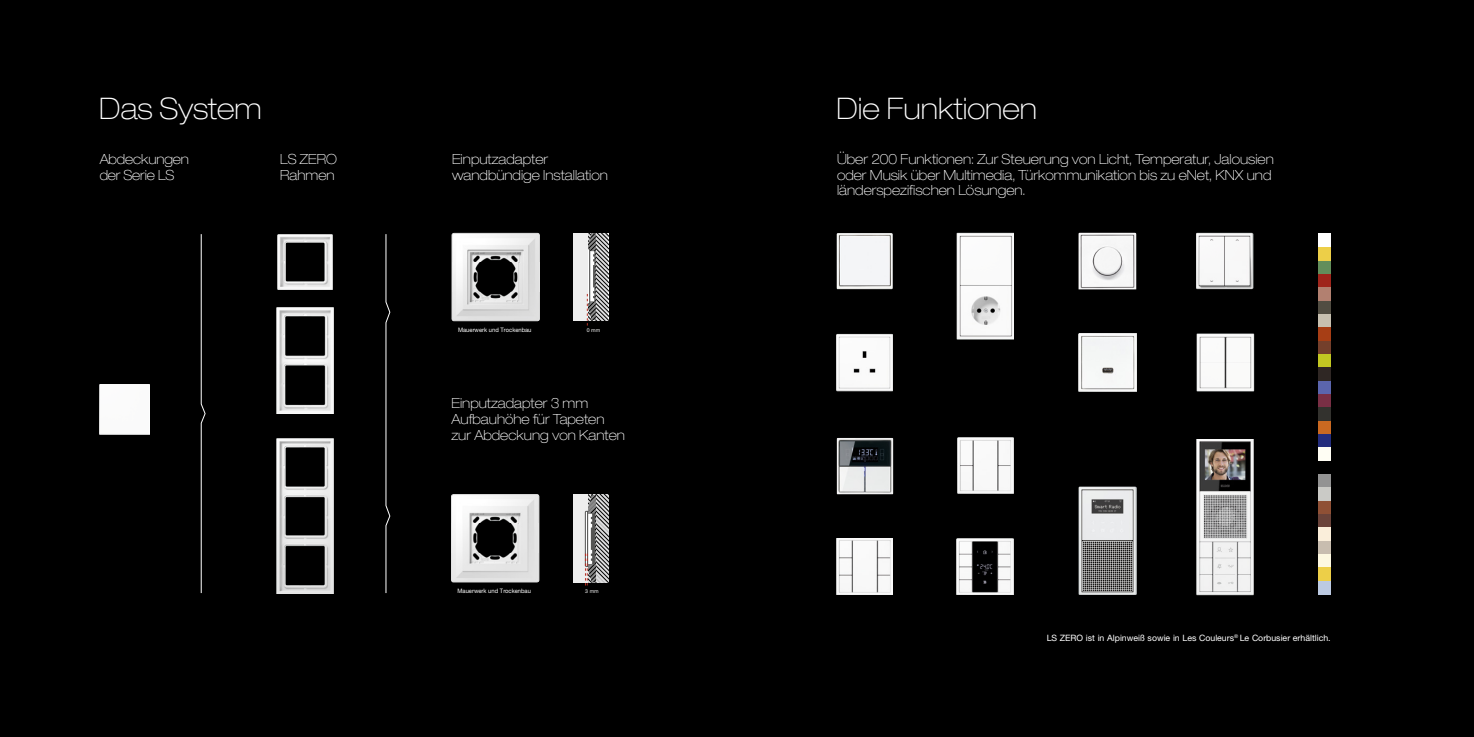
<style>
.page{position:relative;width:1474px;height:737px;background:#fff}
.page>*{position:absolute;margin:0;border:0;box-sizing:border-box;transform-origin:0 0}
.t1{font:100 expanded 29.75px "Helvetica Neue LT Pro";color:#fff;scale:.95 1}
.t2{font:100 expanded 14px/15.8px "Helvetica Neue LT Pro";color:#fff;scale:.95 1}
.t3{font:8.75px "Helvetica Neue LT Pro";color:#fff}
.t4{font:6.12px "Helvetica Neue LT Pro";color:#fff;scale:.95 1}
.t5{font:5.25px "Helvetica Neue LT Pro";color:#fff}
</style>
<div class="page">
<div style="left:0;top:0;width:1473px;height:737px;background:#000"></div>
<div style="left:1318px;top:233px;width:12px;height:14px;background:#fff"></div>
<div style="left:1318px;top:247px;width:12px;height:14px;background:#edcf48"></div>
<div style="left:1318px;top:261px;width:12px;height:13px;background:#628e5b"></div>
<div style="left:1318px;top:274px;width:12px;height:14px;background:#9f251b"></div>
<div style="left:1318px;top:287px;width:12px;height:14px;background:#b28070"></div>
<div style="left:1318px;top:301px;width:12px;height:13px;background:#514d42"></div>
<div style="left:1318px;top:314px;width:12px;height:14px;background:#c7c0b0"></div>
<div style="left:1318px;top:327px;width:12px;height:14px;background:#a73e15"></div>
<div style="left:1318px;top:341px;width:12px;height:13px;background:#743f2b"></div>
<div style="left:1318px;top:354px;width:12px;height:14px;background:#c2c722"></div>
<div style="left:1318px;top:367px;width:12px;height:14px;background:#2f2724"></div>
<div style="left:1318px;top:381px;width:12px;height:13px;background:#5b65ad"></div>
<div style="left:1318px;top:394px;width:12px;height:14px;background:#792f45"></div>
<div style="left:1318px;top:407px;width:12px;height:14px;background:#33322e"></div>
<div style="left:1318px;top:421px;width:12px;height:13px;background:#ca6921"></div>
<div style="left:1318px;top:434px;width:12px;height:14px;background:#242d7d"></div>
<div style="left:1318px;top:447px;width:12px;height:14px;background:#fffef4"></div>
<div style="left:1318px;top:474px;width:12px;height:14px;background:#939393"></div>
<div style="left:1318px;top:487px;width:12px;height:14px;background:#cacac6"></div>
<div style="left:1318px;top:501px;width:12px;height:13px;background:#8f5035"></div>
<div style="left:1318px;top:514px;width:12px;height:14px;background:#6a433a"></div>
<div style="left:1318px;top:527px;width:12px;height:14px;background:#faeeda"></div>
<div style="left:1318px;top:541px;width:12px;height:13px;background:#c8bdaf"></div>
<div style="left:1318px;top:554px;width:12px;height:14px;background:#fdf8e0"></div>
<div style="left:1318px;top:567px;width:12px;height:14px;background:#edcf48"></div>
<div style="left:1318px;top:581px;width:12px;height:13px;background:#bccae2"></div>
<img style="left:836px;top:233px;width:56px;height:56px">
<img style="left:1078px;top:486px;width:58px;height:108px">
<img style="left:1013px;top:232px;width:1px;height:108px">
<img style="left:956px;top:232px;width:57px;height:108px">
<img style="left:1196px;top:439px;width:58px;height:157px">
<img style="left:1078px;top:233px;width:58px;height:56px">
<img style="left:836px;top:438px;width:57px;height:56px">
<img style="left:1196px;top:232px;width:57px;height:58px">
<img style="left:836px;top:538px;width:56px;height:56px">
<img style="left:957px;top:437px;width:56px;height:57px">
<img style="left:1078px;top:334px;width:58px;height:57px">
<img style="left:99px;top:384px;width:51px;height:51px">
<div style="left:99px;top:385px;width:50px;height:49px;background:#fafafa"></div>
<svg style="left:200px;top:234px;width:6px;height:360px"></svg>
<img style="left:276px;top:307px;width:58px;height:107px">
<img style="left:277px;top:308px;width:56px;height:105px">
<img style="left:276px;top:438px;width:58px;height:156px">
<img style="left:277px;top:438px;width:56px;height:155px">
<img style="left:277px;top:289px;width:56px;height:1px">
<img style="left:277px;top:234px;width:56px;height:55px">
<svg style="left:385px;top:234px;width:6px;height:359px"></svg>
<img style="left:956px;top:538px;width:57px;height:56px">
<img style="left:836px;top:333px;width:56px;height:58px">
<div style="left:573px;top:233px;width:14px;height:87px;background:#eee"></div>
<svg style="left:577px;top:233px;width:31px;height:92px"></svg>
<img style="left:452px;top:495px;width:88px;height:88px">
<img style="left:451px;top:494px;width:88px;height:88px">
<div style="left:451px;top:494px;width:88px;height:88px;border:1px solid #e6e6e6;border-radius:2px"></div>
<img style="left:451px;top:232px;width:89px;height:90px">
<img style="left:452px;top:233px;width:87px;height:88px">
<div style="left:452px;top:233px;width:87px;height:88px;border:1px solid #e6e6e6;border-radius:2px"></div>
<div style="left:573px;top:495px;width:14px;height:87px;background:#eee"></div>
<svg style="left:576px;top:495px;width:32px;height:90px"></svg>
<img style="left:1196px;top:333px;width:59px;height:59px">
<h1 class="t1" style="left:99px;top:91px;width:172px">Das System</h1>
<h1 class="t1" style="left:836px;top:91px;width:213px">Die Funktionen</h1>
<p class="t2" style="left:837px;top:151px;width:461px">Über 200 Funktionen: Zur Steuerung von Licht, Temperatur, Jalousien oder Musik über Multimedia, Türkommunikation bis zu eNet, KNX und länderspezifischen Lösungen.</p>
<p class="t2" style="left:100px;top:151px;width:96px">Abdeckungen der Serie LS</p>
<p class="t2" style="left:280px;top:151px;width:61px">LS ZERO<br>Rahmen</p>
<p class="t2" style="left:452px;top:151px;width:166px">Einputzadapter wandbündige Installation</p>
<p class="t4" style="left:458px;top:326px;width:79px">Mauerwerk und Trockenbau</p>
<p class="t5" style="left:586px;top:327px;width:15px">0 mm</p>
<p class="t2" style="left:451px;top:395px;width:184px">Einputzadapter 3 mm<br>Aufbauhöhe für Tapeten zur Abdeckung von Kanten</p>
<p class="t4" style="left:457px;top:587px;width:79px">Mauerwerk und Trockenbau</p>
<p class="t5" style="left:585px;top:588px;width:15px">3 mm</p>
<p class="t3" style="left:1046px;top:632px;width:285px">LS ZERO ist in Alpinweiß sowie in Les Couleurs<sup>®</sup> Le Corbusier erhältlich.</p>
</div>
